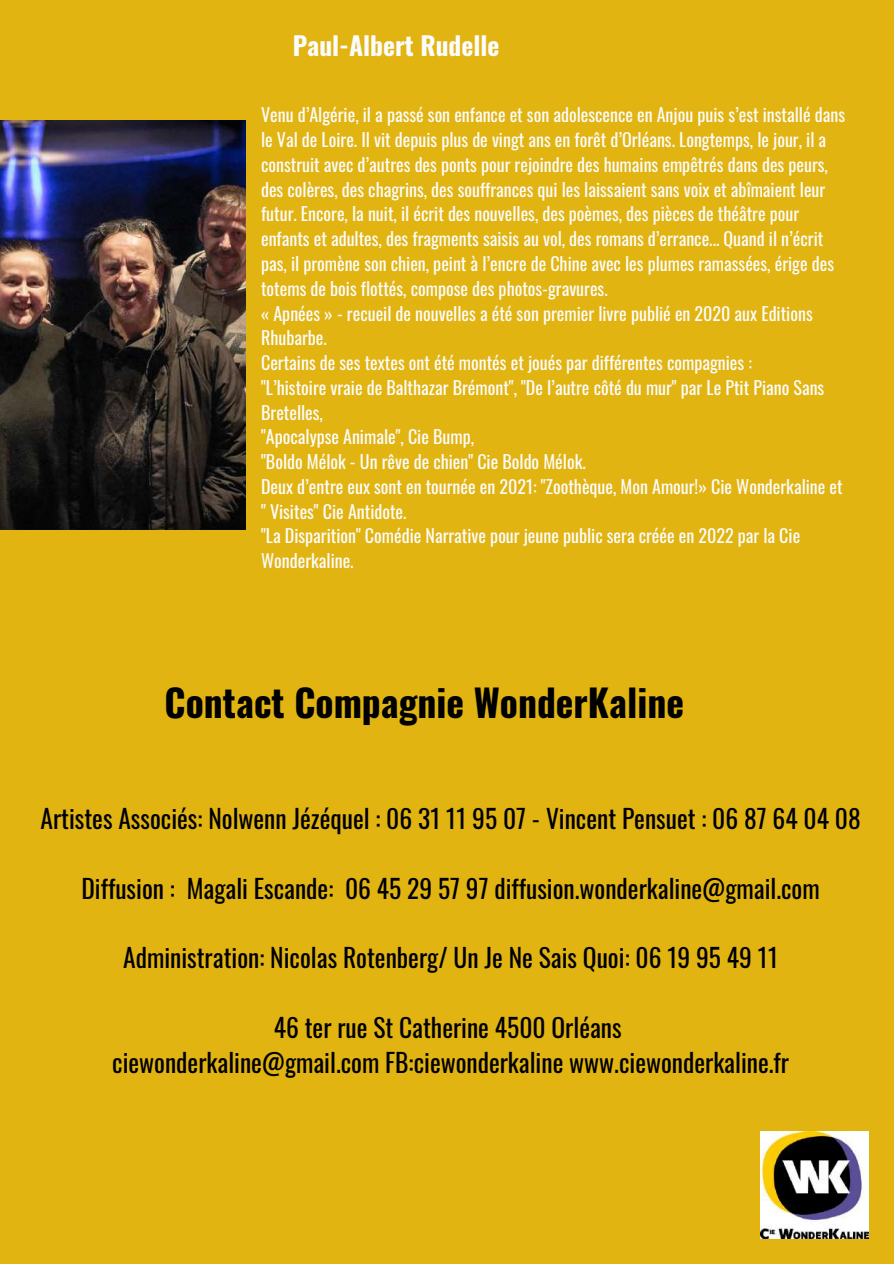
<style>
.page{position:relative;width:894px;height:1264px;background:#fff}
.page>*{position:absolute;margin:0;border:0;box-sizing:border-box;transform-origin:0 0}
.t1{font:700 37.5px "Oswald";color:#000}
.t2{font:25.5px/34.8px "Oswald";color:#000;text-align:center}
.t3{font:700 25.5px "Oswald";color:#fcfcfc}
.t4{font:18px/24.8px "Oswald";color:#fcfcfc}
</style>
<div class="page">
<div style="left:0;top:0;width:893px;height:1263px;background:#e1b412"></div>
<img style="left:0;top:120px;width:245px;height:409px">
<img style="left:760px;top:1131px;width:108px;height:107px">
<h2 class="t3" style="left:292px;top:25px;width:208px">Paul-Albert Rudelle</h2>
<p class="t4" style="left:261px;top:102px;width:585px">Venu d’Algérie, il a passé son enfance et son adolescence en Anjou puis s’est installé dans le Val de Loire. Il vit depuis plus de vingt ans en forêt d’Orléans. Longtemps, le jour, il a construit avec d’autres des ponts pour rejoindre des humains empêtrés dans des peurs, des colères, des chagrins, des souffrances qui les laissaient sans voix et abîmaient leur futur. Encore, la nuit, il écrit des nouvelles, des poèmes, des pièces de théâtre pour enfants et adultes, des fragments saisis au vol, des romans d’errance... Quand il n’écrit pas, il promène son chien, peint à l’encre de Chine avec les plumes ramassées, érige des totems de bois flottés, compose des photos-gravures.<br>« Apnées » - recueil de nouvelles a été son premier livre publié en 2020 aux Editions Rhubarbe.<br>Certains de ses textes ont été montés et joués par différentes compagnies :<br>"L’histoire vraie de Balthazar Brémont", "De l’autre côté du mur" par Le Ptit Piano Sans Bretelles,<br>"Apocalypse Animale", Cie Bump,<br>"Boldo Mélok - Un rêve de chien" Cie Boldo Mélok.<br>Deux d’entre eux sont en tournée en 2021: "Zoothèque, Mon Amour!» Cie Wonderkaline et " Visites" Cie Antidote.<br>"La Disparition" Comédie Narrative pour jeune public sera créée en 2022 par la Cie Wonderkaline.</p>
<h1 class="t1" style="left:164px;top:673px;width:520px">Contact Compagnie WonderKaline</h1>
<h2 class="t2" style="left:40px;top:800px;width:821px">Artistes Associés: Nolwenn Jézéquel : 06 31 11 95 07 - Vincent Pensuet : 06 87 64 04 08</h2>
<h2 class="t2" style="left:81px;top:869px;width:739px">Diffusion : Magali Escande: 06 45 29 57 97 diffusion.wonderkaline@gmail.com</h2>
<h2 class="t2" style="left:123px;top:939px;width:656px">Administration: Nicolas Rotenberg/ Un Je Ne Sais Quoi: 06 19 95 49 11</h2>
<h2 class="t2" style="left:112px;top:1009px;width:678px">46 ter rue St Catherine 4500 Orléans<br>ciewonderkaline@gmail.com FB:ciewonderkaline www.ciewonderkaline.fr</h2>
</div>
